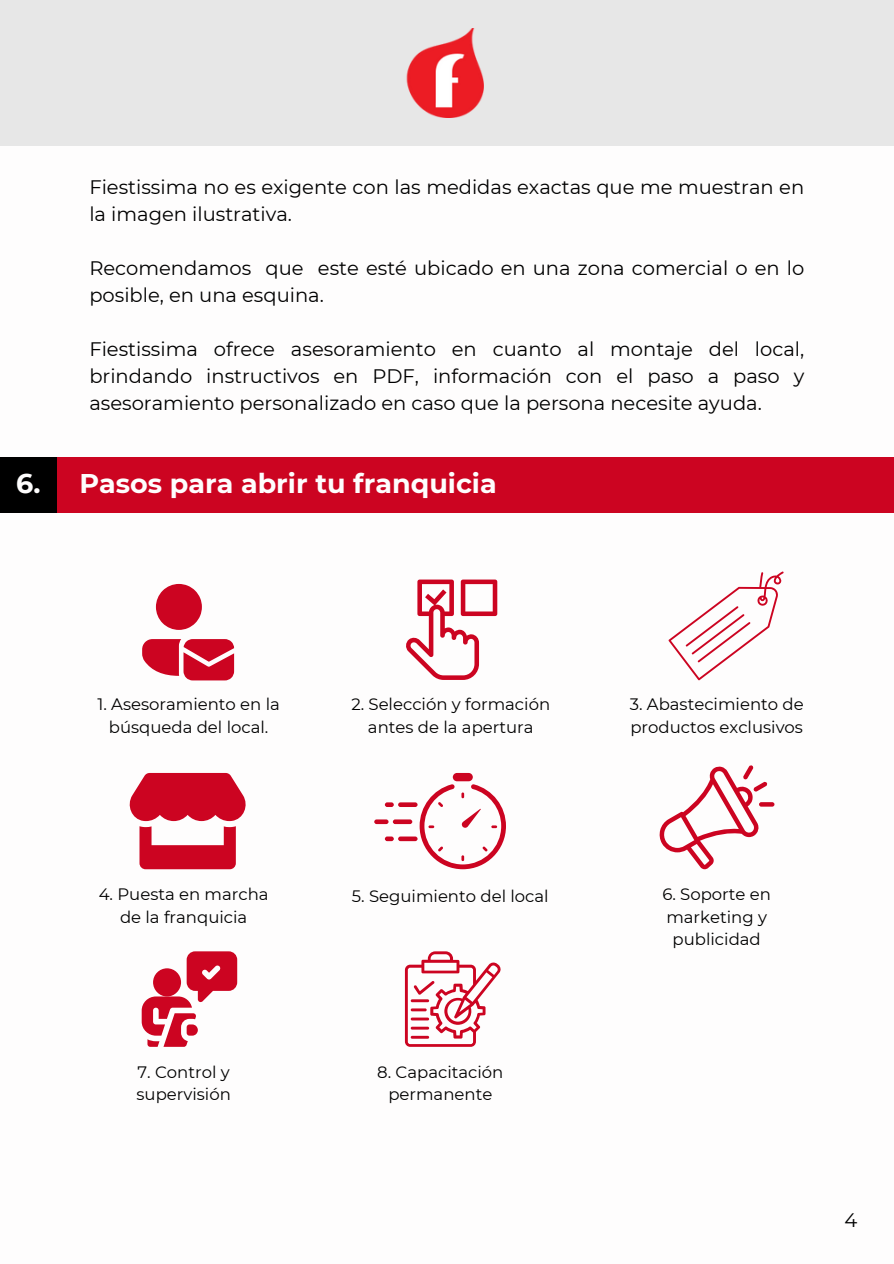
<style>
.page{position:relative;width:894px;height:1264px;background:#fff}
.page>*{position:absolute;margin:0;border:0;box-sizing:border-box;transform-origin:0 0}
.t1{font:700 27px "Montserrat";color:#fefdfd}
.t2{font:19.5px/27px "Montserrat";color:#000}
.t3{font:16.5px/22.5px "Montserrat";color:#000;text-align:center}
</style>
<div class="page">
<div style="left:0;top:0;width:893px;height:146px;background:#e7e7e7"></div>
<img style="left:406px;top:28px;width:78px;height:89px">
<div style="left:0;top:457px;width:893px;height:56px;background:#cc0421"></div>
<div style="left:0;top:457px;width:56px;height:56px;background:#000"></div>
<svg style="left:156px;top:584px;width:46px;height:46px"></svg>
<svg style="left:142px;top:639px;width:92px;height:41px"></svg>
<svg style="left:406px;top:579px;width:91px;height:101px"></svg>
<svg style="left:668px;top:571px;width:115px;height:109px"></svg>
<svg style="left:129px;top:773px;width:117px;height:96px"></svg>
<svg style="left:419px;top:784px;width:87px;height:85px"></svg>
<div style="left:452px;top:773px;width:20px;height:8px;background:#cc0421;border-radius:4px"></div>
<div style="left:398px;top:802px;width:19px;height:5px;background:#cc0421;border-radius:2px"></div>
<div style="left:385px;top:802px;width:8px;height:5px;background:#cc0421;border-radius:2px"></div>
<div style="left:393px;top:819px;width:19px;height:5px;background:#cc0421;border-radius:2px"></div>
<div style="left:374px;top:819px;width:14px;height:5px;background:#cc0421;border-radius:2px"></div>
<div style="left:398px;top:836px;width:19px;height:5px;background:#cc0421;border-radius:2px"></div>
<div style="left:385px;top:836px;width:8px;height:5px;background:#cc0421;border-radius:2px"></div>
<svg style="left:659px;top:765px;width:115px;height:104px"></svg>
<svg style="left:142px;top:951px;width:95px;height:95px"></svg>
<svg style="left:405px;top:951px;width:96px;height:95px"></svg>
<hr style="left:410px;top:999px;width:19px;height:3px;background:#cc0421">
<hr style="left:410px;top:1008px;width:16px;height:3px;background:#cc0421">
<hr style="left:410px;top:1017px;width:19px;height:3px;background:#cc0421">
<hr style="left:410px;top:1026px;width:19px;height:3px;background:#cc0421">
<hr style="left:410px;top:1035px;width:19px;height:3px;background:#cc0421">
<h2 class="t2" style="left:89px;top:173px;width:716px">Fiestissima no es exigente con las medidas exactas que me muestran en la imagen ilustrativa.</h2>
<h2 class="t2" style="left:89px;top:254px;width:716px">Recomendamos que este esté ubicado en una zona comercial o en lo posible, en una esquina.</h2>
<h2 class="t2" style="left:89px;top:335px;width:716px;text-align:justify">Fiestissima ofrece asesoramiento en cuanto al montaje del local, brindando instructivos en PDF, información con el paso a paso y asesoramiento personalizado en caso que la persona necesite ayuda.</h2>
<p class="t1" style="left:16px;top:467px;width:26px">6.</p>
<h1 class="t1" style="left:79px;top:467px;width:419px">Pasos para abrir tu franquicia</h1>
<p class="t3" style="left:97px;top:693px;width:184px">1. Asesoramiento en la búsqueda del local.</p>
<p class="t3" style="left:351px;top:693px;width:200px">2. Selección y formación antes de la apertura</p>
<p class="t3" style="left:629px;top:693px;width:175px;text-align:left">3. Abastecimiento de productos exclusivos</p>
<p class="t3" style="left:99px;top:882px;width:171px">4. Puesta en marcha de la franquicia</p>
<p class="t3" style="left:352px;top:884px;width:198px">5. Seguimiento del local</p>
<p class="t3" style="left:662px;top:882px;width:110px">6. Soporte en marketing y publicidad</p>
<p class="t3" style="left:136px;top:1060px;width:96px;text-align:left">7. Control y supervisión</p>
<p class="t3" style="left:377px;top:1060px;width:128px">8. Capacitación permanente</p>
<h1 class="t2" style="left:844px;top:1206px;width:14px">4</h1>
</div>
